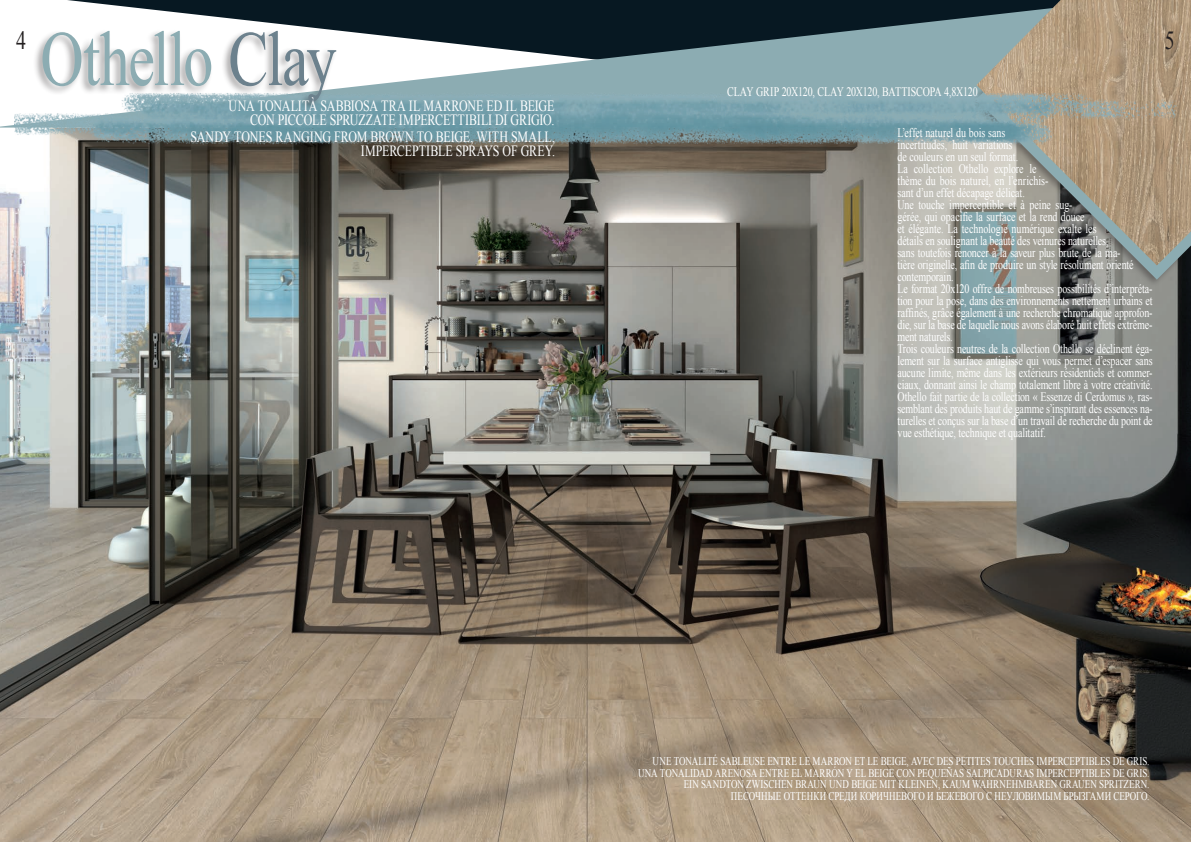
<style>
.page{position:relative;width:1191px;height:842px;background:#fff}
.page>*{position:absolute;margin:0;border:0;box-sizing:border-box;transform-origin:0 0}
.t1{font:78px "Times New Roman";letter-spacing:-.025em;color:#8cacb2;scale:.77 1}
.t2{font:26px "Times New Roman";color:#231f20;scale:.77 1}
.t3{font:15.6px/14.4px "Times New Roman";letter-spacing:-.01em;color:#fff;text-align:right;scale:.77 1}
.t4{font:13px/12px "Times New Roman";letter-spacing:-.01em;color:#fff;scale:.77 1}
.t5{font:11.7px/11.9px "Times New Roman";letter-spacing:-.005em;color:#fff;text-align:right;scale:.77 1}
.s1{color:#6c818d}
</style>
<div class="page">
<img style="left:0;top:191px;width:1191px;height:651px">
<svg style="left:0;top:0;width:976px;height:128px;fill:#071822"></svg>
<div style="left:968px;top:2px;width:223px;height:286px;background:#231f20;opacity:.4"></div>
<svg style="left:976px;top:265px;width:215px;height:15px;background:#7b817e"></svg>
<img style="left:976px;top:0;width:215px;height:265px">
<img style="left:14px;top:21px;width:1162px;height:194px">
<div style="left:32px;top:29px;width:306px;height:82px;background:#231f20;opacity:.4"></div>
<h1 class="t1" style="left:40px;top:6px;width:386px">Othello <span class="s1">Clay</span></h1>
<h2 class="t2" style="left:16px;top:23px;width:14px">4</h2>
<h2 class="t2" style="left:1164px;top:23px;width:14px">5</h2>
<p class="t4" style="left:727px;top:86px;width:327px">CLAY GRIP 20X120, CLAY 20X120, BATTISCOPA 4,8X120</p>
<p class="t3" style="left:229px;top:98px;width:424px">UNA TONALITÀ SABBIOSA TRA IL MARRONE ED IL BEIGE<br>CON PICCOLE SPRUZZATE IMPERCETTIBILI DI GRIGIO.</p>
<p class="t3" style="left:190px;top:129px;width:475px">SANDY TONES RANGING FROM BROWN TO BEIGE, WITH SMALL,<br>IMPERCEPTIBLE SPRAYS OF GREY.</p>
<p class="t4" style="left:897px;top:126px;width:333px">L’effet naturel du bois sans<br>incertitudes, huit variations<br>de couleurs en un seul format.<br>La collection Othello explore le<br>thème du bois naturel, en l’enrichis-<br>sant d’un effet décapage délicat.<br>Une touche imperceptible et à peine sug-<br>gérée, qui opacifie la surface et la rend douce<br>et élégante. La technologie numérique exalte les<br>détails en soulignant la beauté des veinures naturelles,<br>sans toutefois renoncer à la saveur plus brute de la ma-<br>tière originelle, afin de produire un style résolument orienté contemporain.<br>Le format 20x120 offre de nombreuses possibilités d’interpréta&shy;tion pour la pose, dans des environnements nettement urbains et raffinés, grâce également à une recherche chromatique approfon&shy;die, sur la base de laquelle nous avons élaboré huit effets extrême&shy;ment naturels.<br>Trois couleurs neutres de la collection Othello se déclinent éga&shy;lement sur la surface antiglisse qui vous permet d’espacer sans aucune limite, même dans les extérieurs résidentiels et commer&shy;ciaux, donnant ainsi le champ totalement libre à votre créativité.<br>Othello fait partie de la collection « Essenze di Cerdomus », ras&shy;semblant des produits haut de gamme s’inspirant des essences na&shy;turelles et conçus sur la base d’un travail de recherche du point de vue esthétique, technique et qualitatif.</p>
<p class="t5" style="left:638px;top:754px;width:666px">UNE TONALITÉ SABLEUSE ENTRE LE MARRON ET LE BEIGE, AVEC DES PETITES TOUCHES IMPERCEPTIBLES DE GRIS.<br>UNA TONALIDAD ARENOSA ENTRE EL MARRÓN Y EL BEIGE CON PEQUEÑAS SALPICADURAS IMPERCEPTIBLES DE GRIS.<br>EIN SANDTON ZWISCHEN BRAUN UND BEIGE MIT KLEINEN, KAUM WAHRNEHMBAREN GRAUEN SPRITZERN.<br>ПЕСОЧНЫЕ ОТТЕНКИ СРЕДИ КОРИЧНЕВОГО И БЕЖЕВОГО С НЕУЛОВИМЫМ БРЫЗГАМИ СЕРОГО.</p>
</div>
